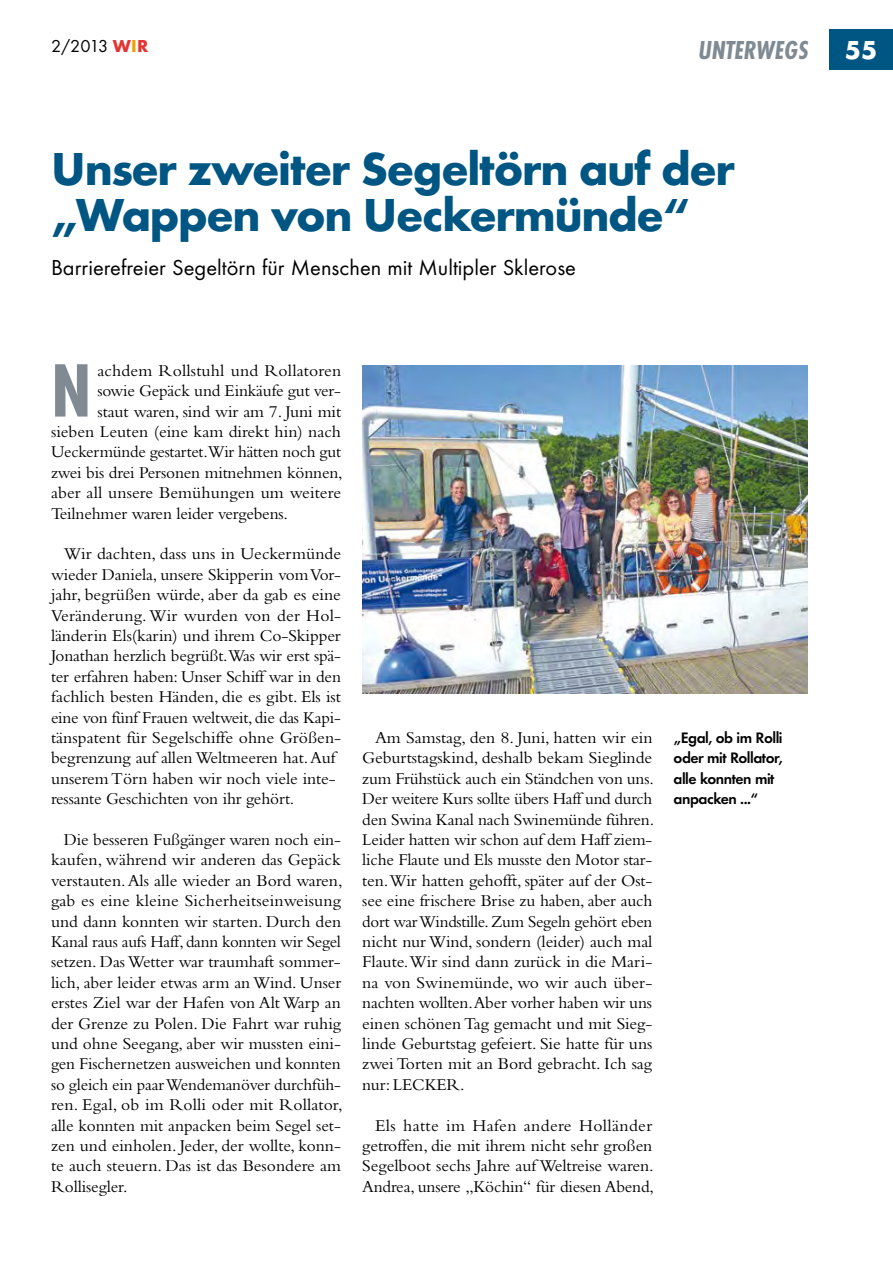
<style>
.page{position:relative;width:893px;height:1263px;background:#fff}
.page>*{position:absolute;margin:0;border:0;box-sizing:border-box;transform-origin:0 0}
.t1{font:700 condensed 78.45px "Futura T";color:#7f8a93}
.t2{font:700 48px/46.5px "Futura T";letter-spacing:-.03em;color:#005683}
.t3{font:italic 700 condensed 27px "Futura T";color:#7f8a93}
.t4{font:700 27px "Futura T";color:#fff}
.t5{font:22.5px "Futura T";color:#000}
.t6{font:18px "Futura T";color:#000}
.t7{font:17.25px/20.4px "Bembo";letter-spacing:-.005em;color:#000}
.t8{font:600 15.75px/20.4px "Futura T";letter-spacing:-.03em;color:#000}
.s1{font-weight:700;color:#e53434}
.s2{font-weight:700;color:#f49e00}
</style>
<div class="page">
<div style="left:829px;top:30px;width:64px;height:40px;background:#005683"></div>
<img style="left:362px;top:365px;width:446px;height:328px">
<p class="t6" style="left:51px;top:36px;width:99px">2/2013 <span class="s1">W</span><span class="s2">I</span><span class="s1">R</span></p>
<h3 class="t3" style="left:698px;top:35px;width:112px">UNTERWEGS</h3>
<h3 class="t4" style="left:845px;top:34px;width:34px">55</h3>
<p class="t2" style="left:51px;top:145px;width:686px">Unser zweiter Segeltörn auf der „Wappen von Ueckermünde“</p>
<p class="t5" style="left:51px;top:254px;width:526px">Barrierefreier Segeltörn für Menschen mit Multipler Sklerose</p>
<p class="t1" style="left:51px;top:345px;width:42px">n</p>
<p class="t7" style="left:97px;top:360px;width:245px">achdem Rollstuhl und Rollatoren</p>
<p class="t7" style="left:97px;top:380px;width:244px">sowie Gepäck und Einkäufe gut ver-</p>
<p class="t7" style="left:97px;top:401px;width:245px">staut waren, sind wir am 7. Juni mit</p>
<p class="t7" style="left:51px;top:421px;width:292px">sieben Leuten (eine kam direkt hin) nach</p>
<p class="t7" style="left:51px;top:441px;width:291px">Ueckermünde gestartet.Wir hätten noch gut</p>
<p class="t7" style="left:51px;top:462px;width:293px">zwei bis drei Personen mitnehmen können,</p>
<p class="t7" style="left:51px;top:482px;width:292px">aber all unsere Bemühungen um weitere</p>
<p class="t7" style="left:51px;top:503px;width:238px">Teilnehmer waren leider vergebens.</p>
<p class="t7" style="left:51px;top:543px;width:292px;text-indent:13px">Wir dachten, dass uns in Ueckermünde wieder Daniela, unsere Skipperin vom Vor&shy;jahr, begrüßen würde, aber da gab es eine Veränderung. Wir wurden von der Hol&shy;länderin Els(karin) und ihrem Co-Skipper Jonathan herzlich begrüßt.Was wir erst spä&shy;ter erfahren haben: Unser Schiff war in den fachlich besten Händen, die es gibt. Els ist eine von fünf Frauen weltweit, die das Kapi&shy;tänspatent für Segelschiffe ohne Größen&shy;begrenzung auf allen Weltmeeren hat.Auf unserem Törn haben wir noch viele inte&shy;ressante Geschichten von ihr gehört.</p>
<p class="t7" style="left:51px;top:829px;width:293px;text-indent:13px">Die besseren Fußgänger waren noch ein&shy;kaufen, während wir anderen das Gepäck verstauten.Als alle wieder an Bord waren, gab es eine kleine Sicherheitseinweisung und dann konnten wir starten. Durch den Kanal raus aufs Haff, dann konnten wir Segel setzen. Das Wetter war traumhaft sommer&shy;lich, aber leider etwas arm an Wind. Unser erstes Ziel war der Hafen von Alt Warp an der Grenze zu Polen. Die Fahrt war ruhig und ohne Seegang, aber wir mussten eini&shy;gen Fischernetzen ausweichen und konnten so gleich ein paar Wendemanöver durchfüh&shy;ren. Egal, ob im Rolli oder mit Rollator, alle konnten mit anpacken beim Segel set&shy;zen und einholen. Jeder, der wollte, konn&shy;te auch steuern. Das ist das Besondere am Rollisegler.</p>
<p class="t7" style="left:362px;top:727px;width:293px;text-indent:13px">Am Samstag, den 8. Juni, hatten wir ein Geburtstagskind, deshalb bekam Sieglinde zum Frühstück auch ein Ständchen von uns.<br>Der weitere Kurs sollte übers Haff und durch den Swina Kanal nach Swinemünde führen.<br>Leider hatten wir schon auf dem Haff ziem&shy;liche Flaute und Els musste den Motor star&shy;ten.Wir hatten gehofft, später auf der Ost&shy;see eine frischere Brise zu haben, aber auch dort war Windstille. Zum Segeln gehört eben nicht nur Wind, sondern (leider) auch mal Flaute.Wir sind dann zurück in die Mari&shy;na von Swinemünde, wo wir auch über&shy;nachten wollten.Aber vorher haben wir uns einen schönen Tag gemacht und mit Sieg&shy;linde Geburtstag gefeiert. Sie hatte für uns zwei Torten mit an Bord gebracht. Ich sag nur: LECKER.</p>
<p class="t7" style="left:362px;top:1115px;width:293px;text-align:justify;text-indent:13px">Els hatte im Hafen andere Holländer getroffen, die mit ihrem nicht sehr großen Segelboot sechs Jahre auf Weltreise waren.<br>Andrea, unsere „Köchin“ für diesen Abend,</p>
<p class="t8" style="left:674px;top:727px;width:111px">„Egal, ob im Rolli oder mit Rollator, alle konnten mit anpacken ...“</p>
</div>
